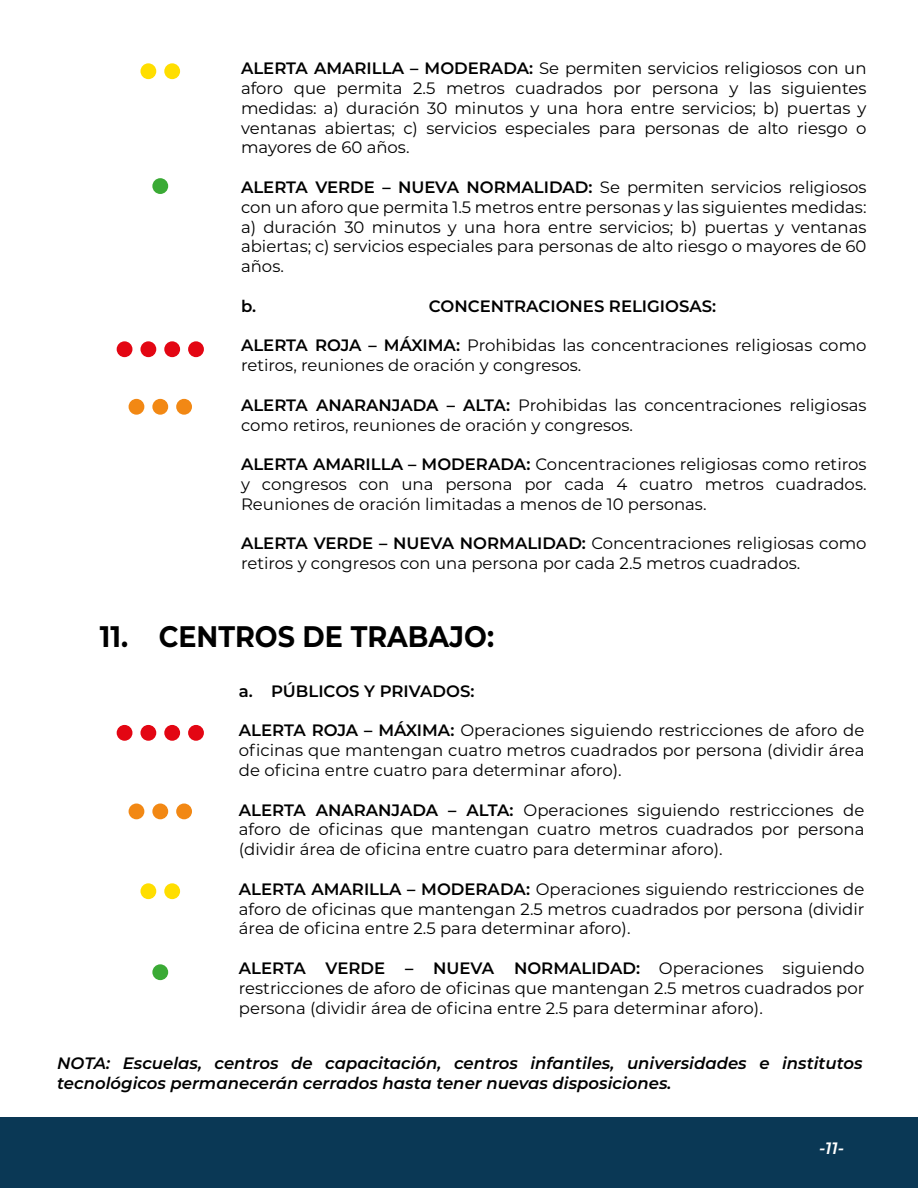
<style>
.page{position:relative;width:918px;height:1188px;background:#fff}
.page>*{position:absolute;margin:0;border:0;box-sizing:border-box;transform-origin:0 0}
.t1{font:700 29.7px "Montserrat";color:#000;scale:.91 1}
.t2{font:16.5px/19.8px "Montserrat";color:#000;text-align:justify}
.t3{font:italic 600 16.5px/19.8px "Montserrat";color:#000}
.t4{font:600 16.5px "Montserrat";color:#000}
.t5{font:italic 600 16.5px "Montserrat";color:#fff}
.s1{font-weight:600}
</style>
<div class="page">
<div style="left:0;top:1117px;width:918px;height:71px;background:#0a3855"></div>
<div style="left:152px;top:178px;width:16px;height:16px;background:#3aaa35;border-radius:50%"></div>
<div style="left:140px;top:63px;width:16px;height:16px;background:#ffde00;border-radius:50%"></div>
<div style="left:164px;top:63px;width:16px;height:16px;background:#ffde00;border-radius:50%"></div>
<div style="left:117px;top:341px;width:15px;height:16px;background:#e30613;border-radius:50%"></div>
<div style="left:140px;top:341px;width:16px;height:16px;background:#e30613;border-radius:50%"></div>
<div style="left:164px;top:341px;width:16px;height:16px;background:#e30613;border-radius:50%"></div>
<div style="left:188px;top:341px;width:16px;height:16px;background:#e30613;border-radius:50%"></div>
<div style="left:129px;top:399px;width:15px;height:16px;background:#f28814;border-radius:50%"></div>
<div style="left:152px;top:399px;width:16px;height:16px;background:#f28814;border-radius:50%"></div>
<div style="left:176px;top:399px;width:16px;height:16px;background:#f28814;border-radius:50%"></div>
<div style="left:152px;top:964px;width:16px;height:16px;background:#3aaa35;border-radius:50%"></div>
<div style="left:140px;top:883px;width:16px;height:16px;background:#ffde00;border-radius:50%"></div>
<div style="left:164px;top:883px;width:16px;height:16px;background:#ffde00;border-radius:50%"></div>
<div style="left:117px;top:725px;width:15px;height:16px;background:#e30613;border-radius:50%"></div>
<div style="left:140px;top:725px;width:16px;height:16px;background:#e30613;border-radius:50%"></div>
<div style="left:164px;top:725px;width:16px;height:16px;background:#e30613;border-radius:50%"></div>
<div style="left:188px;top:725px;width:16px;height:16px;background:#e30613;border-radius:50%"></div>
<div style="left:129px;top:804px;width:15px;height:15px;background:#f28814;border-radius:50%"></div>
<div style="left:152px;top:804px;width:16px;height:15px;background:#f28814;border-radius:50%"></div>
<div style="left:176px;top:804px;width:16px;height:15px;background:#f28814;border-radius:50%"></div>
<p class="t2" style="left:241px;top:58px;width:627px"><span class="s1">ALERTA AMARILLA – MODERADA:</span> Se permiten servicios religiosos con un aforo que permita 2.5 metros cuadrados por persona y las siguientes medidas: a) duración 30 minutos y una hora entre servicios; b) puertas y ventanas abiertas; c) servicios especiales para personas de alto riesgo o mayores de 60 años.</p>
<p class="t2" style="left:241px;top:177px;width:627px"><span class="s1">ALERTA VERDE – NUEVA NORMALIDAD:</span> Se permiten servicios religiosos con un aforo que permita 1.5 metros entre personas y las siguientes medidas: a) duración 30 minutos y una hora entre servicios; b) puertas y ventanas abiertas; c) servicios especiales para personas de alto riesgo o mayores de 60 años.</p>
<p class="t4" style="left:241px;top:294px;width:17px">b.</p>
<p class="t4" style="left:429px;top:294px;width:289px">CONCENTRACIONES RELIGIOSAS:</p>
<p class="t2" style="left:241px;top:335px;width:627px"><span class="s1">ALERTA ROJA – MÁXIMA:</span> Prohibidas las concentraciones religiosas como retiros, reuniones de oración y congresos.</p>
<p class="t2" style="left:241px;top:394px;width:627px"><span class="s1">ALERTA ANARANJADA – ALTA:</span> Prohibidas las concentraciones religiosas como retiros, reuniones de oración y congresos.</p>
<p class="t2" style="left:241px;top:454px;width:627px"><span class="s1">ALERTA AMARILLA – MODERADA:</span> Concentraciones religiosas como retiros y congresos con una persona por cada 4 cuatro metros cuadrados.<br>Reuniones de oración limitadas a menos de 10 personas.</p>
<p class="t2" style="left:241px;top:533px;width:627px"><span class="s1">ALERTA VERDE – NUEVA NORMALIDAD:</span> Concentraciones religiosas como retiros y congresos con una persona por cada 2.5 metros cuadrados.</p>
<h1 class="t1" style="left:100px;top:615px;width:435px">11. CENTROS DE TRABAJO:</h1>
<p class="t4" style="left:239px;top:679px;width:237px">a. PÚBLICOS Y PRIVADOS:</p>
<p class="t2" style="left:239px;top:720px;width:627px"><span class="s1">ALERTA ROJA – MÁXIMA:</span> Operaciones siguiendo restricciones de aforo de oficinas que mantengan cuatro metros cuadrados por persona (dividir área de oficina entre cuatro para determinar aforo).</p>
<p class="t2" style="left:239px;top:799px;width:627px"><span class="s1">ALERTA ANARANJADA – ALTA:</span> Operaciones siguiendo restricciones de aforo de oficinas que mantengan cuatro metros cuadrados por persona (dividir área de oficina entre cuatro para determinar aforo).</p>
<p class="t2" style="left:239px;top:878px;width:627px"><span class="s1">ALERTA AMARILLA – MODERADA:</span> Operaciones siguiendo restricciones de aforo de oficinas que mantengan 2.5 metros cuadrados por persona (dividir área de oficina entre 2.5 para determinar aforo).</p>
<p class="t2" style="left:239px;top:958px;width:627px"><span class="s1">ALERTA VERDE – NUEVA NORMALIDAD:</span> Operaciones siguiendo restricciones de aforo de oficinas que mantengan 2.5 metros cuadrados por persona (dividir área de oficina entre 2.5 para determinar aforo).</p>
<p class="t3" style="left:57px;top:1053px;width:807px">NOTA: Escuelas, centros de capacitación, centros infantiles, universidades e institutos tecnológicos permanecerán cerrados hasta tener nuevas disposiciones.</p>
<p class="t5" style="left:819px;top:1137px;width:26px">-11-</p>
</div>
